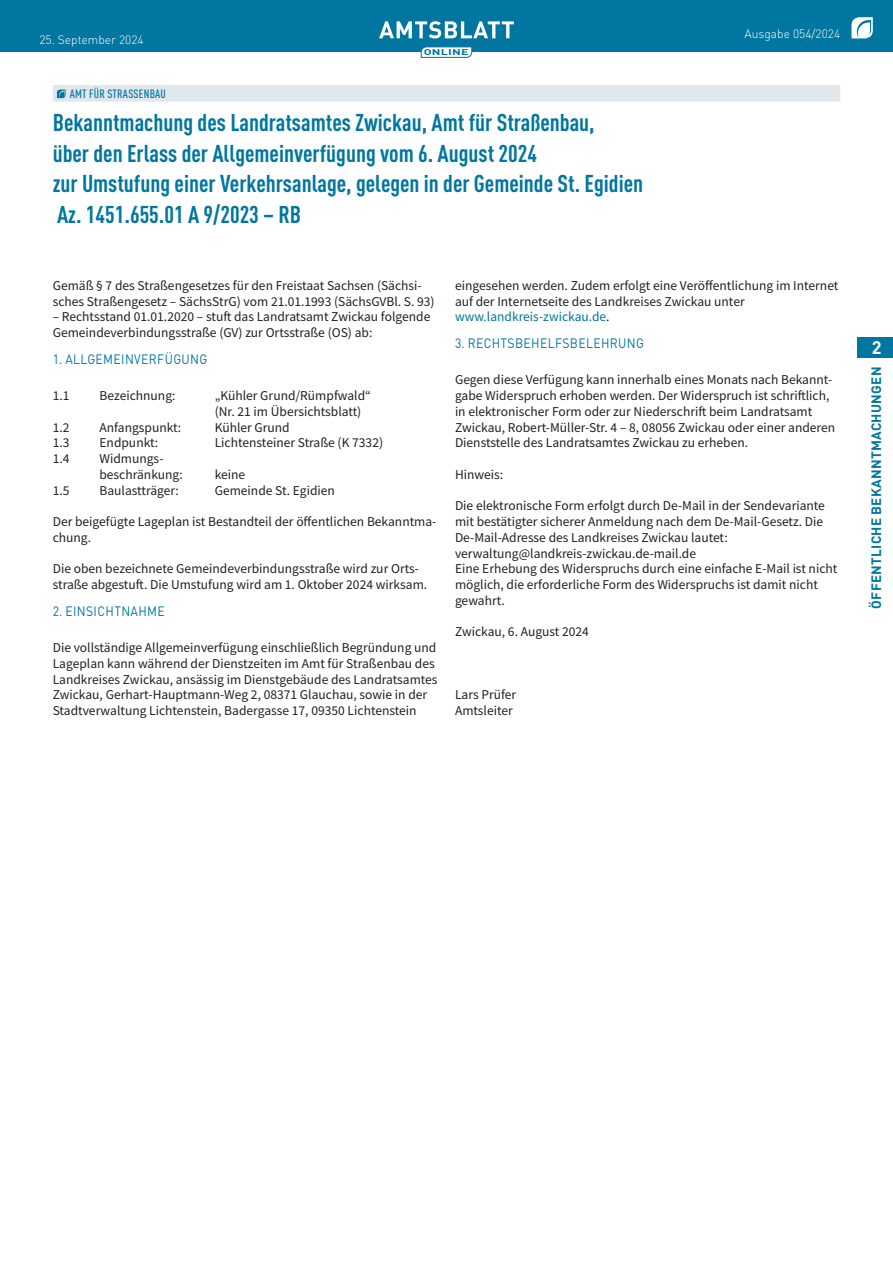
<style>
.page{position:relative;width:893px;height:1263px;background:#fff}
.page>*{position:absolute;margin:0;border:0;box-sizing:border-box;transform-origin:0 0}
.t1{font:700 condensed 24px/30.8px "DIN Pro";color:#0076a0}
.t2{font:700 18px "DIN Pro";color:#fff}
.t3{font:13.5px/15.8px "Source Sans Pro";color:#231f20}
.t4{font:13.5px "DIN Pro";letter-spacing:.03em;color:#0076a0;scale:.9 1}
.t5{font:700 13.5px "DIN Pro";letter-spacing:.02em;color:#0076a0}
.t6{font:300 12px "DIN Pro";color:#fff}
.t7{font:500 condensed 12px "DIN Pro";letter-spacing:.02em;color:#0076a0}
.t8{font:700 8.25px "DIN Pro";letter-spacing:.02em;color:#0076a0;scale:1.5 1}
.s1{color:#0076a0}
</style>
<div class="page">
<div style="left:0;top:0;width:893px;height:51px;background:#0076a0"></div>
<svg style="left:851px;top:17px;width:22px;height:21px"></svg>
<svg style="left:379px;top:21px;width:135px;height:17px"></svg>
<svg style="left:421px;top:47px;width:51px;height:11px"></svg>
<div style="left:857px;top:337px;width:36px;height:21px;background:#0076a0"></div>
<div style="left:53px;top:85px;width:787px;height:17px;background:#e1e7ea"></div>
<svg style="left:57px;top:90px;width:9px;height:8px"></svg>
<p class="t6" style="left:39px;top:30px;width:106px">25. September 2024</p>
<p class="t8" style="left:424px;top:45px;width:31px">ONLINE</p>
<p class="t7" style="left:70px;top:85px;width:98px">AMT FÜR STRASSENBAU</p>
<h1 class="t1" style="left:53px;top:105px;width:592px">Bekanntmachung des Landratsamtes Zwickau, Amt für Straßenbau,<br>über den Erlass der Allgemeinverfügung vom 6. August 2024<br>zur Umstufung einer Verkehrsanlage, gelegen in der Gemeinde St. Egidien Az. 1451.655.01 A 9/2023 – RB</h1>
<p class="t6" style="left:745px;top:25px;width:97px">Ausgabe 054/2024</p>
<p class="t3" style="left:53px;top:277px;width:383px">Gemäß § 7 des Straßengesetzes für den Freistaat Sachsen (Sächsi&shy;sches Straßengesetz – SächsStrG) vom 21.01.1993 (SächsGVBl. S. 93)</p>
<p class="t3" style="left:53px;top:309px;width:379px">– Rechtsstand 01.01.2020 – stuft das Landratsamt Zwickau folgende<br>Gemeindeverbindungsstraße (GV) zur Ortsstraße (OS) ab:</p>
<p class="t4" style="left:53px;top:349px;width:173px">1. ALLGEMEINVERFÜGUNG</p>
<p class="t3" style="left:53px;top:388px;width:18px">1.1</p>
<p class="t3" style="left:99px;top:388px;width:78px">Bezeichnung:</p>
<p class="t3" style="left:215px;top:388px;width:158px">„Kühler Grund/Rümpfwald“ (Nr. 21 im Übersichtsblatt)</p>
<p class="t3" style="left:53px;top:419px;width:18px">1.2</p>
<p class="t3" style="left:99px;top:419px;width:83px">Anfangspunkt:</p>
<p class="t3" style="left:215px;top:419px;width:77px">Kühler Grund</p>
<p class="t3" style="left:53px;top:435px;width:18px">1.3</p>
<p class="t3" style="left:99px;top:435px;width:60px">Endpunkt:</p>
<p class="t3" style="left:215px;top:435px;width:170px">Lichtensteiner Straße (K 7332)</p>
<p class="t3" style="left:53px;top:451px;width:18px">1.4</p>
<p class="t3" style="left:99px;top:451px;width:85px">Widmungs&shy;beschränkung:</p>
<p class="t3" style="left:215px;top:466px;width:32px">keine</p>
<p class="t3" style="left:53px;top:482px;width:18px">1.5</p>
<p class="t3" style="left:99px;top:482px;width:81px">Baulastträger:</p>
<p class="t3" style="left:215px;top:482px;width:122px">Gemeinde St. Egidien</p>
<p class="t3" style="left:53px;top:514px;width:385px">Der beigefügte Lageplan ist Bestandteil der öffentlichen Bekanntma&shy;chung.</p>
<p class="t3" style="left:53px;top:561px;width:376px">Die oben bezeichnete Gemeindeverbindungsstraße wird zur Orts&shy;straße abgestuft. Die Umstufung wird am 1. Oktober 2024 wirksam.</p>
<p class="t4" style="left:53px;top:601px;width:126px">2. EINSICHTNAHME</p>
<p class="t3" style="left:53px;top:640px;width:386px">Die vollständige Allgemeinverfügung einschließlich Begründung und Lageplan kann während der Dienstzeiten im Amt für Straßenbau des Landkreises Zwickau, ansässig im Dienstgebäude des Landratsamtes Zwickau, Gerhart-Hauptmann-Weg 2, 08371 Glauchau, sowie in der Stadtverwaltung Lichtenstein, Badergasse 17, 09350 Lichtenstein</p>
<p class="t3" style="left:455px;top:277px;width:385px">eingesehen werden. Zudem erfolgt eine Veröffentlichung im Internet auf der Internetseite des Landkreises Zwickau unter <span class="s1">www.landkreis-zwickau.de</span>.</p>
<p class="t4" style="left:455px;top:333px;width:212px">3. RECHTSBEHELFSBELEHRUNG</p>
<p class="t3" style="left:455px;top:372px;width:382px">Gegen diese Verfügung kann innerhalb eines Monats nach Bekannt&shy;gabe Widerspruch erhoben werden. Der Widerspruch ist schriftlich, in elektronischer Form oder zur Niederschrift beim Landratsamt Zwickau, Robert-Müller-Str. 4 – 8, 08056 Zwickau oder einer anderen Dienststelle des Landratsamtes Zwickau zu erheben.</p>
<p class="t3" style="left:455px;top:466px;width:50px">Hinweis:</p>
<p class="t3" style="left:455px;top:498px;width:384px">Die elektronische Form erfolgt durch De-Mail in der Sendevariante mit bestätigter sicherer Anmeldung nach dem De-Mail-Gesetz. Die De-Mail-Adresse des Landkreises Zwickau lautet: verwaltung@landkreis-zwickau.de-mail.de<br>Eine Erhebung des Widerspruchs durch eine einfache E-Mail ist nicht möglich, die erforderliche Form des Widerspruchs ist damit nicht gewahrt.</p>
<p class="t3" style="left:455px;top:624px;width:135px">Zwickau, 6. August 2024</p>
<p class="t3" style="left:455px;top:687px;width:63px">Lars Prüfer<br>Amtsleiter</p>
<h2 class="t2" style="left:872px;top:333px;width:11px">2</h2>
<p class="t5" style="left:865px;top:609px;width:243px;rotate:-90deg">ÖFFENTLICHE BEKANNTMACHUNGEN</p>
</div>
